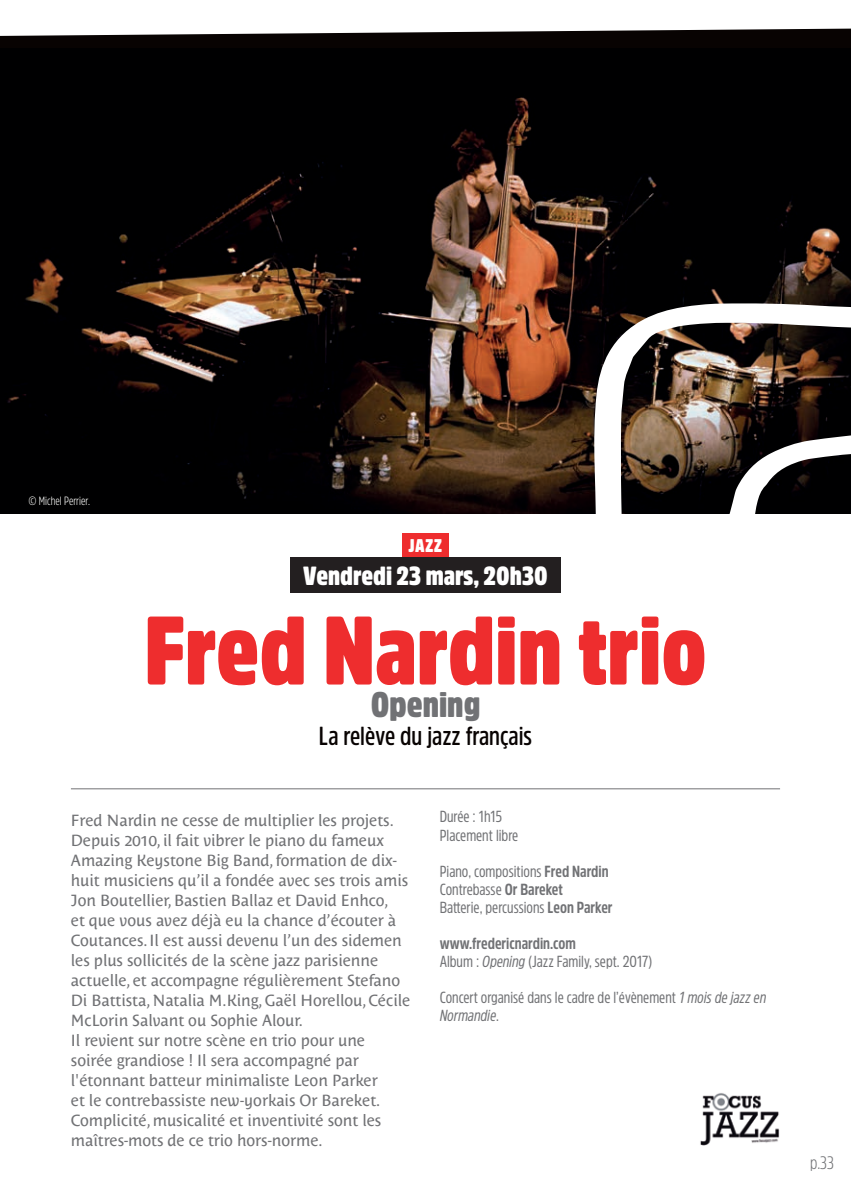
<style>
.page{position:relative;width:851px;height:1191px;background:#fff}
.page>*{position:absolute;margin:0;border:0;box-sizing:border-box;transform-origin:0 0}
.t1{font:900 96px "Amsi Pro Cond";color:#ee2d2e}
.t2{font:900 35.2px "Amsi Pro Cond";color:#717275}
.t3{font:600 26px "Amsi Pro Cond";color:#080302}
.t4{font:900 26px "Amsi Pro Cond";color:#fff}
.t5{font:900 18.2px "Amsi Pro Cond";color:#fff}
.t6{font:300 18px "Amsi Pro Cond";color:#717275}
.t7{font:16px/20px "Costa Pro";color:#717275}
.t8{font:16px/18px "Amsi Pro Cond";color:#717275}
.t9{font:300 12px "Amsi Pro Cond";color:#fff}
.s1{font-weight:700}
.s2{font-style:italic}
</style>
<div class="page">
<div style="left:0;top:28px;width:850px;height:485px;background:#000001"></div>
<img style="left:8px;top:97px;width:842px;height:416px">
<svg style="left:0;top:28px;width:850px;height:8px"></svg>
<svg style="left:594px;top:303px;width:256px;height:487px"></svg>
<div style="left:402px;top:533px;width:47px;height:25px;background:#ee2d2e"></div>
<div style="left:290px;top:557px;width:270px;height:36px;background:#231f20"></div>
<hr style="left:71px;top:788px;width:709px;height:1px;background:#717275">
<img style="left:700px;top:1093px;width:80px;height:52px">
<p class="t9" style="left:28px;top:492px;width:63px">© Michel Perrier.</p>
<p class="t5" style="left:408px;top:533px;width:35px">JAZZ</p>
<h3 class="t4" style="left:303px;top:558px;width:246px">Vendredi 23 mars, 20h30</h3>
<h1 class="t1" style="left:144px;top:585px;width:563px">Fred Nardin trio</h1>
<h2 class="t2" style="left:371px;top:680px;width:111px">Opening</h2>
<h3 class="t3" style="left:319px;top:717px;width:214px">La relève du jazz français</h3>
<p class="t7" style="left:71px;top:808px;width:341px">Fred Nardin ne cesse de multiplier les projets.<br>Depuis 2010, il fait vibrer le piano du fameux Amazing Keystone Big Band, formation de dix&shy;huit musiciens qu’il a fondée avec ses trois amis Jon Boutellier, Bastien Ballaz et David Enhco,<br>et que vous avez déjà eu la chance d’écouter à Coutances. Il est aussi devenu l’un des sidemen les plus sollicités de la scène jazz parisienne actuelle, et accompagne régulièrement Stefano Di Battista, Natalia M.King, Gaël Horellou, Cécile McLorin Salvant ou Sophie Alour.<br>Il revient sur notre scène en trio pour une soirée grandiose ! Il sera accompagné par l'étonnant batteur minimaliste Leon Parker<br>et le contrebassiste new-yorkais Or Bareket.<br>Complicité, musicalité et inventivité sont les maîtres-mots de ce trio hors-norme.</p>
<p class="t8" style="left:439px;top:807px;width:80px">Durée : 1h15<br>Placement libre</p>
<p class="t8" style="left:439px;top:861px;width:174px">Piano, compositions <span class="s1">Fred Nardin<br></span>Contrebasse <span class="s1">Or Bareket<br></span>Batterie, percussions <span class="s1">Leon Parker</span></p>
<p class="t8" style="left:439px;top:933px;width:214px"><span class="s1">www.fredericnardin.com<br></span>Album : <span class="s2">Opening</span> (Jazz Family, sept. 2017)</p>
<p class="t8" style="left:439px;top:987px;width:328px">Concert organisé dans le cadre de l’évènement <span class="s2">1 mois de jazz en<br>Normandie</span>.</p>
<p class="t6" style="left:810px;top:1150px;width:25px">p.33</p>
</div>
